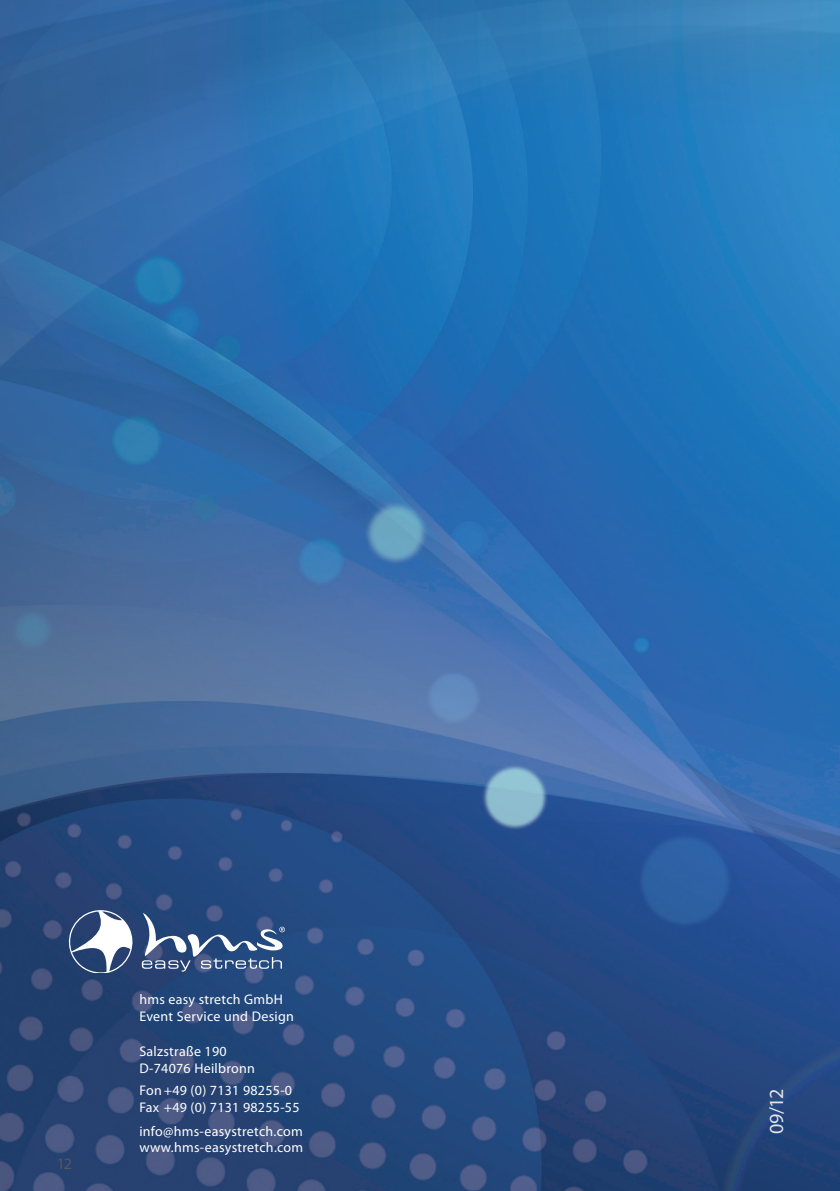
<style>
.page{position:relative;width:840px;height:1191px;background:#fff}
.page>*{position:absolute;margin:0;border:0;box-sizing:border-box;transform-origin:0 0}
.t1{font:20px "Myriad Pro";color:#fff}
.t2{font:16px "Myriad Pro";color:#57585a}
.t3{font:14px/16.8px "Myriad Pro";letter-spacing:.02em;color:#fff}
</style>
<div class="page">
<img style="left:0;top:596px;width:839px;height:595px">
<svg style="left:142px;top:912px;width:143px;height:59px"></svg>
<svg style="left:69px;top:910px;width:64px;height:63px"></svg>
<img style="left:0;top:0;width:839px;height:596px">
<p class="t2" style="left:57px;top:1153px;width:17px">12</p>
<p class="t3" style="left:139px;top:990px;width:156px">hms easy stretch GmbH<br>Event Service und Design</p>
<p class="t3" style="left:139px;top:1042px;width:117px">Salzstraße 190<br>D-74076 Heilbronn</p>
<p class="t3" style="left:139px;top:1081px;width:162px">Fon+49 (0) 7131 98255-0<br>Fax +49 (0) 7131 98255-55</p>
<p class="t3" style="left:139px;top:1122px;width:165px">info@hms-easystretch.com www.hms-easystretch.com</p>
<h1 class="t1" style="left:763px;top:1134px;width:47px;rotate:-90deg">09/12</h1>
</div>
